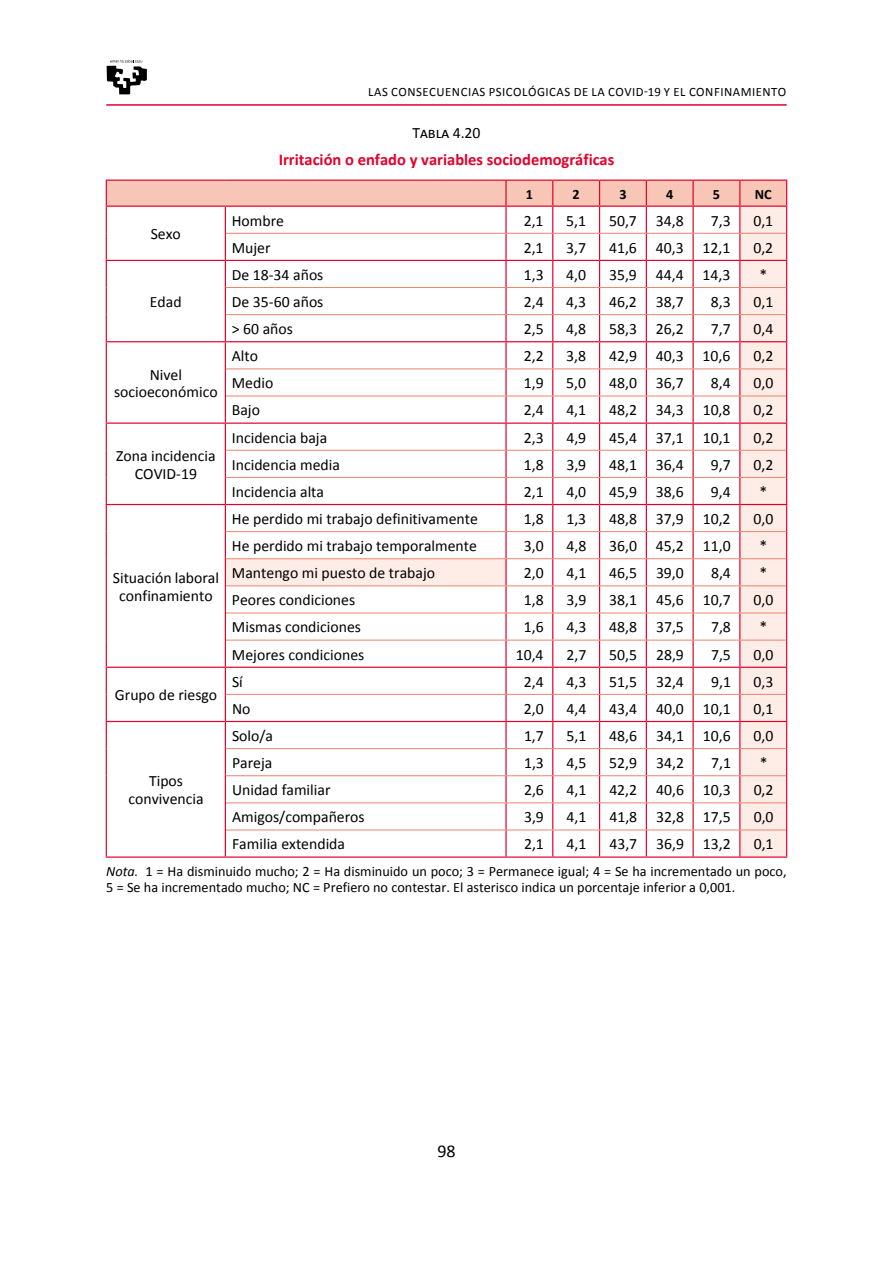
<style>
.page{position:relative;width:893px;height:1263px;background:#fff}
.page>*{position:absolute;margin:0;border:0;box-sizing:border-box;transform-origin:0 0}
.t1{font:18px "Calibri";color:#000}
.t2{font:700 16.5px "Calibri";color:#e2002b}
.t3{font:15.75px/17.5px "Calibri";color:#000;text-align:center}
.t4{font:14.25px/16px "Calibri";color:#000}
.t5{font:700 14.25px "Calibri";color:#000}
.t6{font:12.75px "Calibri";letter-spacing:.04em;color:#000}
.s1{font-style:italic}
</style>
<div class="page">
<hr style="left:106px;top:104px;width:681px;height:2px;background:#e2002b">
<svg style="left:107px;top:60px;width:40px;height:34px"></svg>
<hr style="left:225px;top:856px;width:281px;height:2px;background:#e2002b">
<hr style="left:506px;top:856px;width:47px;height:2px;background:#e2002b">
<hr style="left:553px;top:856px;width:47px;height:2px;background:#e2002b">
<hr style="left:600px;top:856px;width:46px;height:2px;background:#e2002b">
<hr style="left:646px;top:856px;width:47px;height:2px;background:#e2002b">
<hr style="left:693px;top:856px;width:47px;height:2px;background:#e2002b">
<hr style="left:740px;top:856px;width:47px;height:2px;background:#e2002b">
<hr style="left:106px;top:856px;width:119px;height:2px;background:#e2002b">
<svg style="left:106px;top:180px;width:681px;height:676px"></svg>
<p class="t3" style="left:151px;top:225px;width:32px">Sexo</p>
<p class="t3" style="left:150px;top:293px;width:33px">Edad</p>
<p class="t3" style="left:114px;top:366px;width:105px">Nivel socioeconómico</p>
<p class="t3" style="left:116px;top:447px;width:101px">Zona incidencia<br>COVID-19</p>
<p class="t3" style="left:113px;top:569px;width:108px">Situación laboral confinamiento</p>
<p class="t3" style="left:115px;top:686px;width:104px">Grupo de riesgo</p>
<p class="t6" style="left:368px;top:83px;width:420px">LAS CONSECUEN CIAS PSICOLÓGICAS DE LA COVID-19 Y EL CON FINAMIENTO</p>
<p class="t3" style="left:412px;top:124px;width:70px">Tabla 4.20</p>
<p class="t2" style="left:279px;top:149px;width:337px">Irritación o enfado y variables sociodemográficas</p>
<p class="t5" style="left:526px;top:185px;width:9px">1</p>
<p class="t5" style="left:573px;top:185px;width:9px">2</p>
<p class="t5" style="left:619px;top:185px;width:9px">3</p>
<p class="t5" style="left:666px;top:185px;width:9px">4</p>
<p class="t5" style="left:713px;top:185px;width:9px">5</p>
<p class="t5" style="left:755px;top:185px;width:18px">NC</p>
<p class="t3" style="left:232px;top:212px;width:54px">Hombre</p>
<p class="t3" style="left:524px;top:212px;width:21px">2,1</p>
<p class="t3" style="left:566px;top:212px;width:21px">5,1</p>
<p class="t3" style="left:609px;top:212px;width:76px">50,7 34,8</p>
<p class="t3" style="left:711px;top:212px;width:21px">7,3</p>
<p class="t3" style="left:753px;top:212px;width:21px">0,1</p>
<p class="t3" style="left:232px;top:239px;width:40px">Mujer</p>
<p class="t3" style="left:524px;top:239px;width:21px">2,1</p>
<p class="t3" style="left:566px;top:239px;width:21px">3,7</p>
<p class="t3" style="left:609px;top:239px;width:123px">41,6 40,3 12,1</p>
<p class="t3" style="left:753px;top:239px;width:21px">0,2</p>
<p class="t3" style="left:232px;top:266px;width:93px">De 18-34 años</p>
<p class="t3" style="left:524px;top:266px;width:21px">1,3</p>
<p class="t3" style="left:566px;top:266px;width:21px">4,0</p>
<p class="t3" style="left:609px;top:266px;width:123px">35,9 44,4 14,3</p>
<p class="t3" style="left:759px;top:266px;width:9px">*</p>
<p class="t3" style="left:232px;top:293px;width:93px">De 35-60 años</p>
<p class="t3" style="left:524px;top:293px;width:21px">2,4</p>
<p class="t3" style="left:566px;top:293px;width:21px">4,3</p>
<p class="t3" style="left:609px;top:293px;width:76px">46,2 38,7</p>
<p class="t3" style="left:711px;top:293px;width:21px">8,3</p>
<p class="t3" style="left:753px;top:293px;width:21px">0,1</p>
<p class="t3" style="left:232px;top:320px;width:63px">&gt; 60 años</p>
<p class="t3" style="left:524px;top:320px;width:21px">2,5</p>
<p class="t3" style="left:566px;top:320px;width:21px">4,8</p>
<p class="t3" style="left:609px;top:320px;width:76px">58,3 26,2</p>
<p class="t3" style="left:711px;top:320px;width:21px">7,7</p>
<p class="t3" style="left:753px;top:320px;width:21px">0,4</p>
<p class="t3" style="left:232px;top:347px;width:28px">Alto</p>
<p class="t3" style="left:524px;top:347px;width:21px">2,2</p>
<p class="t3" style="left:566px;top:347px;width:21px">3,8</p>
<p class="t3" style="left:609px;top:347px;width:123px">42,9 40,3 10,6</p>
<p class="t3" style="left:753px;top:347px;width:21px">0,2</p>
<p class="t3" style="left:232px;top:374px;width:43px">Medio</p>
<p class="t3" style="left:524px;top:374px;width:21px">1,9</p>
<p class="t3" style="left:566px;top:374px;width:21px">5,0</p>
<p class="t3" style="left:609px;top:374px;width:76px">48,0 36,7</p>
<p class="t3" style="left:711px;top:374px;width:21px">8,4</p>
<p class="t3" style="left:753px;top:374px;width:21px">0,0</p>
<p class="t3" style="left:232px;top:401px;width:30px">Bajo</p>
<p class="t3" style="left:524px;top:401px;width:21px">2,4</p>
<p class="t3" style="left:566px;top:401px;width:21px">4,1</p>
<p class="t3" style="left:609px;top:401px;width:123px">48,2 34,3 10,8</p>
<p class="t3" style="left:753px;top:401px;width:21px">0,2</p>
<p class="t3" style="left:232px;top:429px;width:97px">Incidencia baja</p>
<p class="t3" style="left:524px;top:429px;width:21px">2,3</p>
<p class="t3" style="left:566px;top:429px;width:21px">4,9</p>
<p class="t3" style="left:609px;top:429px;width:123px">45,4 37,1 10,1</p>
<p class="t3" style="left:753px;top:429px;width:21px">0,2</p>
<p class="t3" style="left:232px;top:456px;width:110px">Incidencia media</p>
<p class="t3" style="left:524px;top:456px;width:21px">1,8</p>
<p class="t3" style="left:566px;top:456px;width:21px">3,9</p>
<p class="t3" style="left:609px;top:456px;width:76px">48,1 36,4</p>
<p class="t3" style="left:711px;top:456px;width:21px">9,7</p>
<p class="t3" style="left:753px;top:456px;width:21px">0,2</p>
<p class="t3" style="left:232px;top:483px;width:94px">Incidencia alta</p>
<p class="t3" style="left:524px;top:483px;width:21px">2,1</p>
<p class="t3" style="left:566px;top:483px;width:21px">4,0</p>
<p class="t3" style="left:609px;top:483px;width:76px">45,9 38,6</p>
<p class="t3" style="left:711px;top:483px;width:21px">9,4</p>
<p class="t3" style="left:759px;top:483px;width:9px">*</p>
<p class="t3" style="left:232px;top:510px;width:248px">He perdido mi trabajo definitivamente</p>
<p class="t3" style="left:524px;top:510px;width:21px">1,8</p>
<p class="t3" style="left:566px;top:510px;width:21px">1,3</p>
<p class="t3" style="left:609px;top:510px;width:123px">48,8 37,9 10,2</p>
<p class="t3" style="left:753px;top:510px;width:21px">0,0</p>
<p class="t3" style="left:232px;top:537px;width:247px">He perdido mi trabajo temporalmente</p>
<p class="t3" style="left:524px;top:537px;width:21px">3,0</p>
<p class="t3" style="left:566px;top:537px;width:21px">4,8</p>
<p class="t3" style="left:609px;top:537px;width:123px">36,0 45,2 11,0</p>
<p class="t3" style="left:759px;top:537px;width:9px">*</p>
<p class="t3" style="left:232px;top:564px;width:205px">Mantengo mi puesto de trabajo</p>
<p class="t3" style="left:524px;top:564px;width:21px">2,0</p>
<p class="t3" style="left:566px;top:564px;width:21px">4,1</p>
<p class="t3" style="left:609px;top:564px;width:76px">46,5 39,0</p>
<p class="t3" style="left:711px;top:564px;width:21px">8,4</p>
<p class="t3" style="left:760px;top:564px;width:9px">*</p>
<p class="t3" style="left:232px;top:591px;width:125px">Peores condiciones</p>
<p class="t3" style="left:524px;top:591px;width:21px">1,8</p>
<p class="t3" style="left:566px;top:591px;width:21px">3,9</p>
<p class="t3" style="left:609px;top:591px;width:123px">38,1 45,6 10,7</p>
<p class="t3" style="left:753px;top:591px;width:21px">0,0</p>
<p class="t3" style="left:232px;top:618px;width:131px">Mismas condiciones</p>
<p class="t3" style="left:524px;top:618px;width:21px">1,6</p>
<p class="t3" style="left:566px;top:618px;width:21px">4,3</p>
<p class="t3" style="left:609px;top:618px;width:76px">48,8 37,5</p>
<p class="t3" style="left:711px;top:618px;width:21px">7,8</p>
<p class="t3" style="left:760px;top:618px;width:9px">*</p>
<p class="t3" style="left:232px;top:646px;width:134px">Mejores condiciones</p>
<p class="t3" style="left:516px;top:646px;width:29px">10,4</p>
<p class="t3" style="left:566px;top:646px;width:21px">2,7</p>
<p class="t3" style="left:609px;top:646px;width:76px">50,5 28,9</p>
<p class="t3" style="left:711px;top:646px;width:21px">7,5</p>
<p class="t3" style="left:754px;top:646px;width:21px">0,0</p>
<p class="t3" style="left:232px;top:673px;width:12px">Sí</p>
<p class="t3" style="left:524px;top:673px;width:21px">2,4</p>
<p class="t3" style="left:566px;top:673px;width:21px">4,3</p>
<p class="t3" style="left:609px;top:673px;width:76px">51,5 32,4</p>
<p class="t3" style="left:711px;top:673px;width:21px">9,1</p>
<p class="t3" style="left:754px;top:673px;width:21px">0,3</p>
<p class="t3" style="left:232px;top:700px;width:20px">No</p>
<p class="t3" style="left:524px;top:700px;width:21px">2,0</p>
<p class="t3" style="left:566px;top:700px;width:21px">4,4</p>
<p class="t3" style="left:609px;top:700px;width:123px">43,4 40,0 10,1</p>
<p class="t3" style="left:754px;top:700px;width:21px">0,1</p>
<p class="t3" style="left:232px;top:727px;width:43px">Solo/a</p>
<p class="t3" style="left:524px;top:727px;width:21px">1,7</p>
<p class="t3" style="left:566px;top:727px;width:21px">5,1</p>
<p class="t3" style="left:609px;top:727px;width:123px">48,6 34,1 10,6</p>
<p class="t3" style="left:754px;top:727px;width:21px">0,0</p>
<p class="t3" style="left:232px;top:754px;width:42px">Pareja</p>
<p class="t3" style="left:524px;top:754px;width:21px">1,3</p>
<p class="t3" style="left:566px;top:754px;width:21px">4,5</p>
<p class="t3" style="left:609px;top:754px;width:76px">52,9 34,2</p>
<p class="t3" style="left:711px;top:754px;width:21px">7,1</p>
<p class="t3" style="left:760px;top:754px;width:9px">*</p>
<p class="t3" style="left:232px;top:781px;width:100px">Unidad familiar</p>
<p class="t3" style="left:524px;top:781px;width:21px">2,6</p>
<p class="t3" style="left:567px;top:781px;width:21px">4,1</p>
<p class="t3" style="left:609px;top:781px;width:123px">42,2 40,6 10,3</p>
<p class="t3" style="left:754px;top:781px;width:21px">0,2</p>
<p class="t3" style="left:232px;top:808px;width:134px">Amigos/compañeros</p>
<p class="t3" style="left:524px;top:808px;width:21px">3,9</p>
<p class="t3" style="left:567px;top:808px;width:21px">4,1</p>
<p class="t3" style="left:609px;top:808px;width:123px">41,8 32,8 17,5</p>
<p class="t3" style="left:754px;top:808px;width:21px">0,0</p>
<p class="t3" style="left:232px;top:835px;width:115px">Familia extendida</p>
<p class="t3" style="left:524px;top:835px;width:21px">2,1</p>
<p class="t3" style="left:567px;top:835px;width:21px">4,1</p>
<p class="t3" style="left:609px;top:835px;width:123px">43,7 36,9 13,2</p>
<p class="t3" style="left:754px;top:835px;width:21px">0,1</p>
<p class="t4" style="left:106px;top:863px;width:682px"><span class="s1">Nota.</span> 1 = Ha disminuido mucho; 2 = Ha disminuido un poco; 3 = Permanece igual; 4 = Se ha incrementado un poco,<br>5 = Se ha incrementado mucho; NC = Prefiero no contestar. El asterisco indica un porcentaje inferior a 0,001.</p>
<p class="t3" style="left:129px;top:772px;width:77px">Tipos convivencia</p>
<p class="t1" style="left:437px;top:1139px;width:20px">98</p>
</div>
